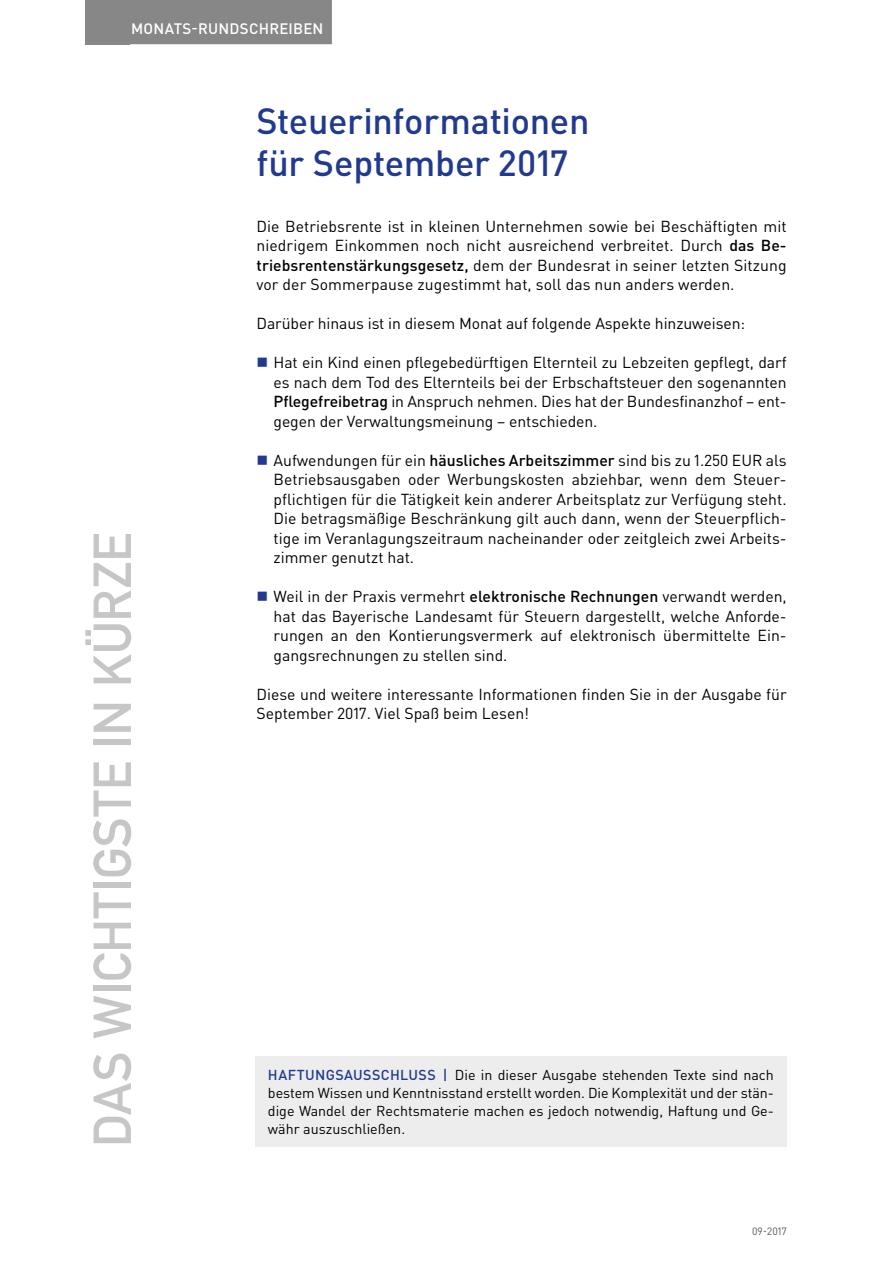
<style>
.page{position:relative;width:893px;height:1263px;background:#fff}
.page>*{position:absolute;margin:0;border:0;box-sizing:border-box;transform-origin:0 0}
.t1{font:52.5px "DIN Mittelschrift Std";color:#c6c6c6}
.t2{font:500 36px/42px "DIN Pro";letter-spacing:-.01em;color:#213a8f}
.t3{font:15.75px/19.5px "DIN Pro";color:#000;text-align:justify}
.t4{font:500 15px "DIN Pro";letter-spacing:.015em;color:#fff}
.t5{font:14.25px/18px "DIN Pro";color:#000;text-align:justify}
.t6{font:10.5px "DIN Pro";color:#575756}
.s1{font-weight:500}
.s2{font-weight:500;color:#213a8f}
</style>
<div class="page">
<div style="left:85px;top:0;width:45px;height:44px;background:#878787"></div>
<div style="left:122px;top:0;width:210px;height:44px;background:#878787"></div>
<div style="left:255px;top:1057px;width:532px;height:90px;background:#ededed"></div>
<p class="t4" style="left:131px;top:18px;width:194px">MONATS-RUNDSCHREIBEN</p>
<h1 class="t1" style="left:82px;top:1147px;width:616px;rotate:-90deg">DAS WICHTIGSTE IN KÜRZE</h1>
<h2 class="t2" style="left:257px;top:99px;width:334px">Steuerinformationen für September 2017</h2>
<p class="t3" style="left:257px;top:216px;width:532px">Die Betriebsrente ist in kleinen Unternehmen sowie bei Beschäftigten mit niedrigem Einkommen noch nicht ausreichend verbreitet. Durch <span class="s1">das Be&shy;triebsrentenstärkungsgesetz,</span> dem der Bundesrat in seiner letzten Sitzung vor der Sommerpause zugestimmt hat, soll das nun anders werden.</p>
<p class="t3" style="left:257px;top:313px;width:490px">Darüber hinaus ist in diesem Monat auf folgende Aspekte hinzuweisen:</p>
<p class="t3" style="left:274px;top:352px;width:515px">Hat ein Kind einen pflegebedürftigen Elternteil zu Lebzeiten gepflegt, darf es nach dem Tod des Elternteils bei der Erbschaftsteuer den sogenannten <span class="s1">Pflegefreibetrag</span> in Anspruch nehmen. Dies hat der Bundesfinanzhof – ent&shy;gegen der Verwaltungsmeinung – entschieden.</p>
<p class="t3" style="left:274px;top:450px;width:515px">Aufwendungen für ein <span class="s1">häusliches Arbeitszimmer</span> sind bis zu 1.250 EUR als Betriebsausgaben oder Werbungskosten abziehbar, wenn dem Steuer&shy;pflichtigen für die Tätigkeit kein anderer Arbeitsplatz zur Verfügung steht.<br>Die betragsmäßige Beschränkung gilt auch dann, wenn der Steuerpflich&shy;tige im Veranlagungszeitraum nacheinander oder zeitgleich zwei Arbeits&shy;zimmer genutzt hat.</p>
<p class="t3" style="left:274px;top:586px;width:515px">Weil in der Praxis vermehrt <span class="s1">elektronische Rechnungen</span> verwandt werden, hat das Bayerische Landesamt für Steuern dargestellt, welche Anforde&shy;rungen an den Kontierungsvermerk auf elektronisch übermittelte Ein&shy;gangsrechnungen zu stellen sind.</p>
<p class="t3" style="left:257px;top:684px;width:532px">Diese und weitere interessante Informationen finden Sie in der Ausgabe für<br>September 2017. Viel Spaß beim Lesen!</p>
<p class="t5" style="left:268px;top:1065px;width:508px"><span class="s2">HAFTUNGSAUSSCHLUSS |</span> Die in dieser Ausgabe stehenden Texte sind nach bestem Wissen und Kenntnisstand erstellt worden. Die Komplexität und der stän&shy;dige Wandel der Rechtsmaterie machen es jedoch notwendig, Haftung und Ge&shy;währ auszuschließen.</p>
<p class="t6" style="left:752px;top:1224px;width:36px">09-2017</p>
</div>
